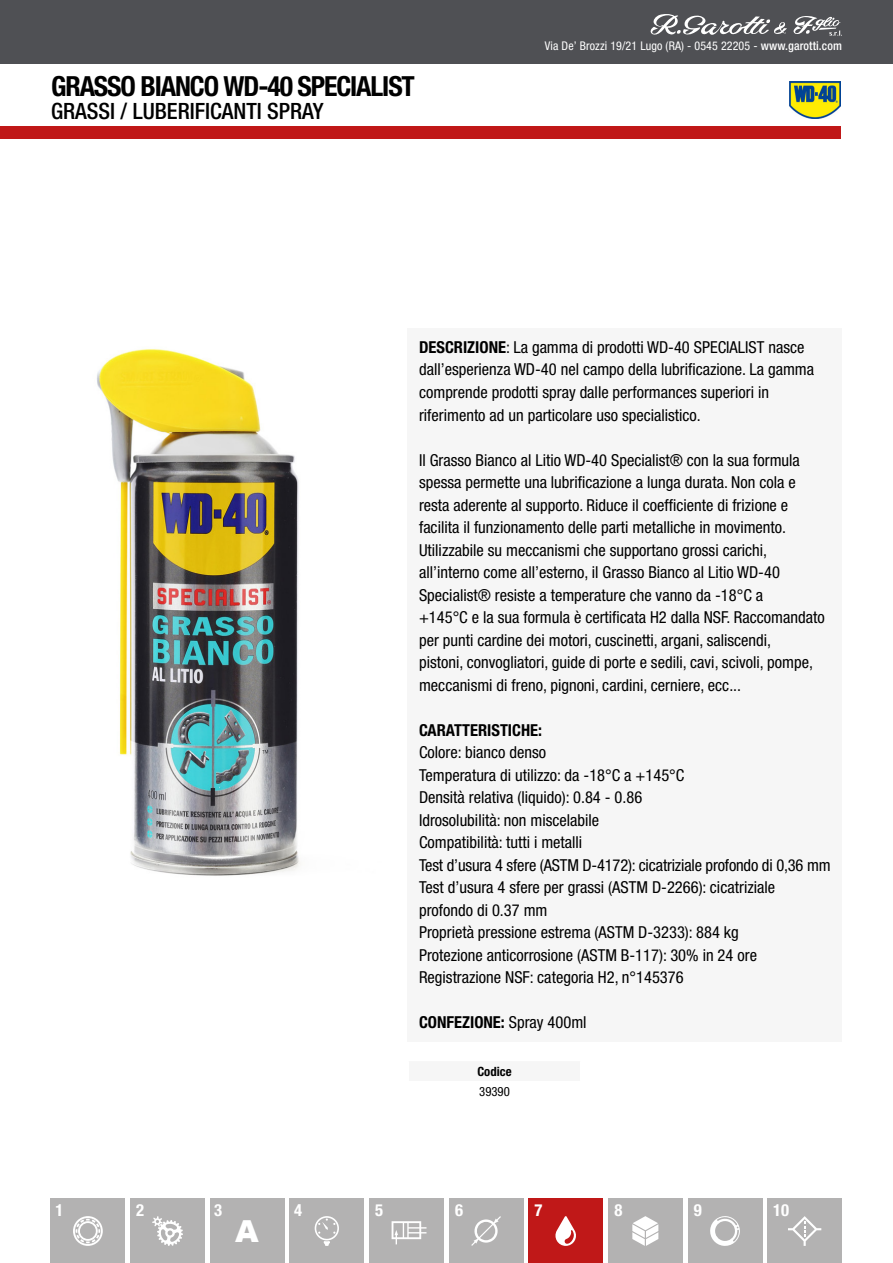
<style>
.page{position:relative;width:893px;height:1263px;background:#fff}
.page>*{position:absolute;margin:0;border:0;box-sizing:border-box;transform-origin:0 0}
.t1{font:900 30.3px "Arial";color:#fff}
.t2{font:700 condensed 27.75px "Helvetica Neue LT Std";letter-spacing:-.04em;color:#000}
.t3{font:500 condensed 22.5px "Helvetica Neue LT Std";color:#000}
.t4{font:700 condensed 16.65px "Helvetica Neue LT Std";color:#fff}
.Bold{font:condensed 16.5px/22.5px "Helvetica Neue LT Std";color:#000}
.Bold-2{font:700 condensed 16.5px "Helvetica Neue LT Std";color:#000}
.Bold-3{font:700 condensed 12.75px "Helvetica Neue LT Std";color:#000}
.Bold-4{font:condensed 12.75px "Helvetica Neue LT Std";color:#000}
.t5{font:condensed 12px "Helvetica Neue LT Std";letter-spacing:.01em;color:#fff}
.s1{font-weight:500}
.s2{font-weight:700}
.s3{font-weight:400}
</style>
<div class="page">
<div style="left:0;top:127px;width:841px;height:12px;background:#c01818"></div>
<div style="left:0;top:0;width:893px;height:64px;background:#4f5054"></div>
<div style="left:51px;top:1199px;width:74px;height:64px;background:#b3b2b2"></div>
<div style="left:130px;top:1199px;width:75px;height:64px;background:#b3b2b2"></div>
<div style="left:210px;top:1199px;width:74px;height:64px;background:#b3b2b2"></div>
<div style="left:290px;top:1199px;width:74px;height:64px;background:#b3b2b2"></div>
<div style="left:369px;top:1199px;width:75px;height:64px;background:#b3b2b2"></div>
<div style="left:449px;top:1199px;width:74px;height:64px;background:#b3b2b2"></div>
<div style="left:529px;top:1199px;width:74px;height:64px;background:#c01818"></div>
<div style="left:608px;top:1199px;width:74px;height:64px;background:#b3b2b2"></div>
<div style="left:688px;top:1199px;width:74px;height:64px;background:#b3b2b2"></div>
<div style="left:767px;top:1199px;width:75px;height:64px;background:#b3b2b2"></div>
<svg style="left:73px;top:1216px;width:30px;height:30px"></svg>
<svg style="left:152px;top:1216px;width:31px;height:30px"></svg>
<svg style="left:315px;top:1216px;width:24px;height:30px"></svg>
<svg style="left:392px;top:1221px;width:34px;height:23px"></svg>
<svg style="left:471px;top:1216px;width:30px;height:30px"></svg>
<svg style="left:555px;top:1216px;width:21px;height:30px"></svg>
<svg style="left:632px;top:1216px;width:26px;height:30px"></svg>
<svg style="left:710px;top:1216px;width:30px;height:30px"></svg>
<svg style="left:788px;top:1216px;width:33px;height:30px"></svg>
<svg style="left:650px;top:14px;width:192px;height:22px"></svg>
<div style="left:408px;top:329px;width:434px;height:713px;background:#f6f6f6"></div>
<div style="left:408px;top:1060px;width:172px;height:21px;background:#f6f6f6"></div>
<hr style="left:408px;top:1060px;width:173px;height:1px;background:#fff">
<img style="left:789px;top:82px;width:52px;height:37px">
<img style="left:97px;top:349px;width:203px;height:527px">
<p class="t2" style="left:51px;top:69px;width:365px">GRASSO BIANCO WD-40 SPECIALIST</p>
<p class="t3" style="left:51px;top:97px;width:274px">GRASSI / LUBERIFICANTI SPRAY</p>
<p class="t5" style="left:545px;top:39px;width:299px">Via De’ Brozzi 19/21 Lugo (RA) - 0545 22205 - <span class="s1">www.garotti.com</span></p>
<p class="Bold" style="left:419px;top:336px;width:397px"><span class="s2">DESCRIZIONE</span>: La gamma di prodotti WD-40 SPECIALIST nasce dall’esperienza WD-40 nel campo della lubrificazione. La gamma comprende prodotti spray dalle performances superiori in riferimento ad un particolare uso specialistico.</p>
<p class="Bold" style="left:419px;top:448px;width:382px">Il Grasso Bianco al Litio WD-40 Specialist® con la sua formula</p>
<p class="Bold" style="left:419px;top:471px;width:378px">spessa permette una lubrificazione a lunga durata. Non cola e</p>
<p class="Bold" style="left:419px;top:493px;width:371px">resta aderente al supporto. Riduce il coefficiente di frizione e</p>
<p class="Bold" style="left:419px;top:516px;width:369px">facilita il funzionamento delle parti metalliche in movimento.</p>
<p class="Bold" style="left:419px;top:538px;width:350px">Utilizzabile su meccanismi che supportano grossi carichi,</p>
<p class="Bold" style="left:419px;top:561px;width:362px">all’interno come all’esterno, il Grasso Bianco al Litio WD-40</p>
<p class="Bold" style="left:419px;top:583px;width:346px">Specialist® resiste a temperature che vanno da -18°C a</p>
<p class="Bold" style="left:419px;top:606px;width:407px">+145°C e la sua formula è certificata H2 dalla NSF. Raccomandato per punti cardine dei motori, cuscinetti, argani, saliscendi,<br>pistoni, convogliatori, guide di porte e sedili, cavi, scivoli, pompe, meccanismi di freno, pignoni, cardini, cerniere, ecc...</p>
<p class="Bold-2" style="left:419px;top:720px;width:125px">CARATTERISTICHE:</p>
<p class="Bold" style="left:419px;top:741px;width:129px">Colore: bianco denso</p>
<p class="Bold" style="left:419px;top:763px;width:267px">Temperatura di utilizzo: da -18°C a +145°C</p>
<p class="Bold" style="left:419px;top:786px;width:225px">Densità relativa (liquido): 0.84 - 0.86</p>
<p class="Bold" style="left:419px;top:808px;width:182px">Idrosolubilità: non miscelabile</p>
<p class="Bold" style="left:419px;top:831px;width:165px">Compatibilità: tutti i metalli</p>
<p class="Bold" style="left:419px;top:853px;width:413px">Test d’usura 4 sfere (ASTM D-4172): cicatriziale profondo di 0,36 mm</p>
<p class="Bold" style="left:419px;top:876px;width:358px">Test d’usura 4 sfere per grassi (ASTM D-2266): cicatriziale profondo di 0.37 mm</p>
<p class="Bold" style="left:419px;top:921px;width:321px">Proprietà pressione estrema (ASTM D-3233): 884 kg</p>
<p class="Bold" style="left:419px;top:943px;width:339px">Protezione anticorrosione (ASTM B-117): 30% in 24 ore</p>
<p class="Bold" style="left:419px;top:966px;width:266px">Registrazione NSF: categoria H2, n°145376</p>
<p class="Bold-2" style="left:419px;top:1012px;width:169px">CONFEZIONE: <span class="s3">Spray 400ml</span></p>
<p class="Bold-3" style="left:477px;top:1063px;width:36px">Codice</p>
<p class="Bold-4" style="left:479px;top:1084px;width:32px">39390</p>
<p class="t4" style="left:55px;top:1200px;width:10px">1</p>
<p class="t4" style="left:214px;top:1200px;width:10px">3</p>
<p class="t4" style="left:294px;top:1200px;width:10px">4</p>
<p class="t4" style="left:375px;top:1200px;width:10px">5</p>
<p class="t4" style="left:455px;top:1200px;width:10px">6</p>
<p class="t4" style="left:534px;top:1200px;width:10px">7</p>
<p class="t4" style="left:614px;top:1200px;width:10px">8</p>
<p class="t4" style="left:694px;top:1200px;width:10px">9</p>
<p class="t4" style="left:773px;top:1200px;width:18px">10</p>
<p class="t4" style="left:136px;top:1200px;width:10px">2</p>
<h1 class="t1" style="left:235px;top:1209px;width:25px">A</h1>
</div>
